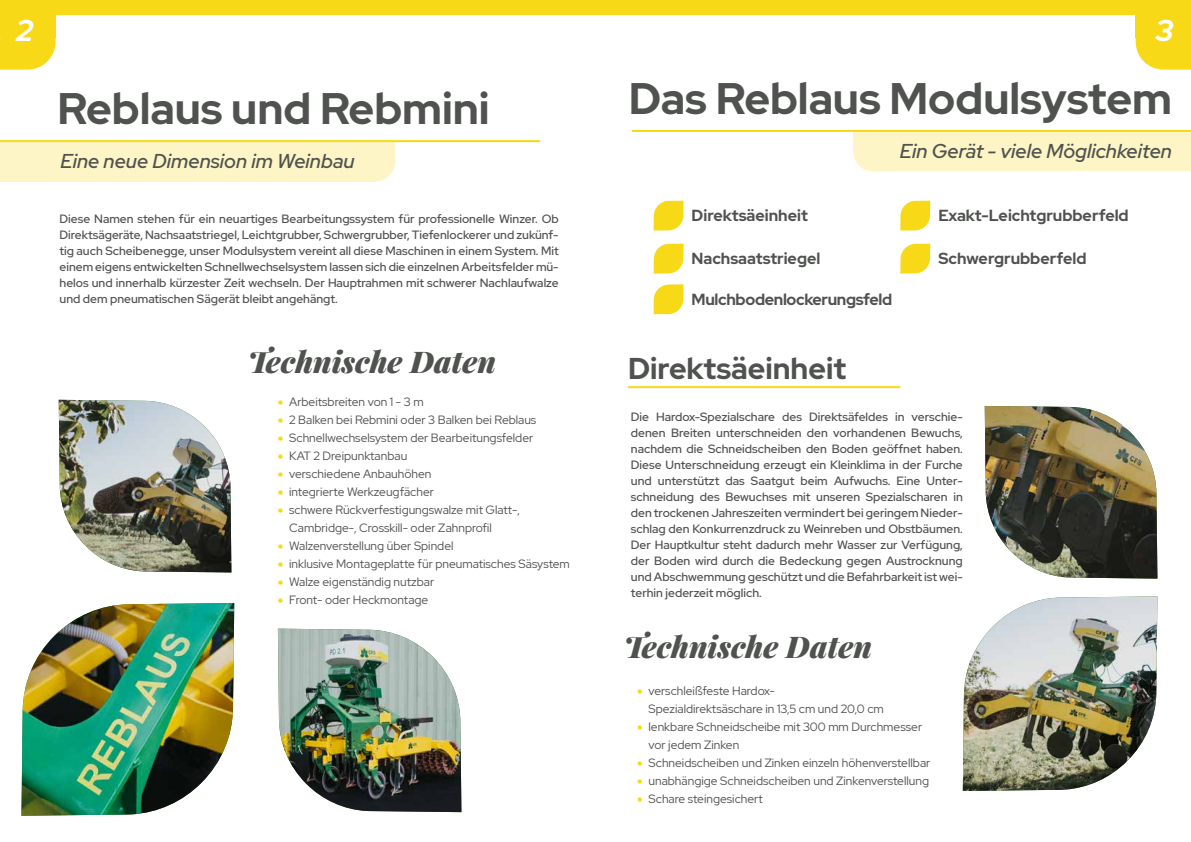
<style>
.page{position:relative;width:1191px;height:842px;background:#fff}
.page>*{position:absolute;margin:0;border:0;box-sizing:border-box;transform-origin:0 0}
.t1{font:700 44px "Red Hat Display";color:#4f524f}
.t2{font:italic 900 30px "Playfair Display";color:#4f524f}
.t3{font:700 30px "Red Hat Display";color:#4f524f}
.t4{font:italic 700 30px "Red Hat Display";color:#fff}
.t5{font:italic 500 20px "Red Hat Display";color:#4f524f}
.t6{font:700 16px "Red Hat Display";color:#4f524f}
.t7{font:700 16px "Red Hat Display";letter-spacing:-.02em;color:#4f524f}
.t8{font:500 12px/16px "Red Hat Display";color:#4f524f;text-align:justify}
.t9{font:12px/18px "Red Hat Display";color:#4f524f}
.s1{color:#f7d917}
</style>
<div class="page">
<svg style="left:0;top:38px;width:55px;height:32px;background:#f7dc2e"></svg>
<svg style="left:1135px;top:38px;width:56px;height:32px;background:#f7dd32"></svg>
<div style="left:0;top:14px;width:55px;height:24px;background:#f7d917"></div>
<div style="left:1135px;top:14px;width:56px;height:24px;background:#f7d917"></div>
<svg style="left:375px;top:142px;width:20px;height:39px"></svg>
<div style="left:0;top:142px;width:375px;height:39px;background:#fdf5c5"></div>
<div style="left:0;top:0;width:1191px;height:14px;background:#f7d917"></div>
<hr style="left:0;top:140px;width:540px;height:2px;background:#f7d917">
<img style="left:21px;top:603px;width:213px;height:213px">
<img style="left:59px;top:400px;width:172px;height:172px">
<svg style="left:853px;top:132px;width:20px;height:39px"></svg>
<div style="left:873px;top:132px;width:318px;height:39px;background:#fdf5c5"></div>
<hr style="left:632px;top:130px;width:559px;height:2px;background:#f7d917">
<img style="left:962px;top:596px;width:195px;height:195px">
<img style="left:278px;top:629px;width:183px;height:183px">
<hr style="left:628px;top:386px;width:272px;height:2px;background:#f7d917">
<svg style="left:653px;top:201px;width:30px;height:30px"></svg>
<svg style="left:653px;top:244px;width:30px;height:30px"></svg>
<svg style="left:653px;top:284px;width:30px;height:30px"></svg>
<svg style="left:900px;top:201px;width:30px;height:30px"></svg>
<svg style="left:900px;top:244px;width:30px;height:30px"></svg>
<img style="left:984px;top:406px;width:173px;height:173px">
<h2 class="t4" style="left:16px;top:10px;width:18px">2</h2>
<h2 class="t4" style="left:1155px;top:10px;width:20px">3</h2>
<h1 class="t1" style="left:58px;top:80px;width:434px">Reblaus und Rebmini</h1>
<h3 class="t5" style="left:60px;top:148px;width:296px">Eine neue Dimension im Weinbau</h3>
<p class="t8" style="left:60px;top:210px;width:500px">Diese Namen stehen für ein neuartiges Bearbeitungssystem für professionelle Winzer. Ob Direktsägeräte, Nachsaatstriegel, Leichtgrubber, Schwergrubber, Tiefenlockerer und zukünf&shy;tig auch Scheibenegge, unser Modulsystem vereint all diese Maschinen in einem System. Mit einem eigens entwickelten Schnellwechselsystem lassen sich die einzelnen Arbeitsfelder mü&shy;helos und innerhalb kürzester Zeit wechseln. Der Hauptrahmen mit schwerer Nachlaufwalze und dem pneumatischen Sägerät bleibt angehängt.</p>
<h2 class="t2" style="left:248px;top:337px;width:249px">Technische Daten</h2>
<p class="t9" style="left:278px;top:393px;width:147px"><span class="s1">•</span> Arbeitsbreiten von 1 - 3 m</p>
<p class="t9" style="left:278px;top:411px;width:260px"><span class="s1">•</span> 2 Balken bei Rebmini oder 3 Balken bei Reblaus</p>
<p class="t9" style="left:278px;top:429px;width:257px"><span class="s1">•</span> Schnellwechselsystem der Bearbeitungsfelder</p>
<p class="t9" style="left:278px;top:447px;width:131px"><span class="s1">•</span> KAT 2 Dreipunktanbau</p>
<p class="t9" style="left:278px;top:465px;width:155px"><span class="s1">•</span> verschiedene Anbauhöhen</p>
<p class="t9" style="left:278px;top:483px;width:158px"><span class="s1">•</span> integrierte Werkzeugfächer</p>
<p class="t9" style="left:289px;top:501px;width:232px;text-indent:-11px"><span class="s1">•</span> schwere Rückverfestigungswalze mit Glatt-,<br>Cambridge-, Crosskill- oder Zahnprofil</p>
<p class="t9" style="left:278px;top:537px;width:177px"><span class="s1">•</span> Walzenverstellung über Spindel</p>
<p class="t9" style="left:278px;top:555px;width:293px"><span class="s1">•</span> inklusive Montageplatte für pneumatisches Säsystem</p>
<p class="t9" style="left:278px;top:573px;width:158px"><span class="s1">•</span> Walze eigenständig nutzbar</p>
<p class="t9" style="left:278px;top:591px;width:152px"><span class="s1">•</span> Front- oder Heckmontage</p>
<h1 class="t1" style="left:629px;top:70px;width:544px">Das Reblaus Modulsystem</h1>
<h3 class="t5" style="left:900px;top:138px;width:274px">Ein Gerät - viele Möglichkeiten</h3>
<h3 class="t6" style="left:691px;top:204px;width:118px">Direktsäeinheit</h3>
<h3 class="t6" style="left:691px;top:248px;width:130px">Nachsaatstriegel</h3>
<h3 class="t7" style="left:691px;top:289px;width:202px">Mulchbodenlockerungsfeld</h3>
<h2 class="t3" style="left:628px;top:348px;width:219px">Direktsäeinheit</h2>
<h3 class="t6" style="left:938px;top:204px;width:192px">Exakt-Leichtgrubberfeld</h3>
<h3 class="t6" style="left:938px;top:248px;width:150px">Schwergrubberfeld</h3>
<p class="t8" style="left:631px;top:409px;width:333px">Die Hardox-Spezialschare des Direktsäfeldes in verschie&shy;denen Breiten unterschneiden den vorhandenen Bewuchs, nachdem die Schneidscheiben den Boden geöffnet haben.<br>Diese Unterschneidung erzeugt ein Kleinklima in der Furche und unterstützt das Saatgut beim Aufwuchs. Eine Unter&shy;schneidung des Bewuchses mit unseren Spezialscharen in den trockenen Jahreszeiten vermindert bei geringem Nieder&shy;schlag den Konkurrenzdruck zu Weinreben und Obstbäumen.<br>Der Hauptkultur steht dadurch mehr Wasser zur Verfügung, der Boden wird durch die Bedeckung gegen Austrocknung und Abschwemmung geschützt und die Befahrbarkeit ist wei&shy;terhin jederzeit möglich.</p>
<h2 class="t2" style="left:624px;top:622px;width:249px">Technische Daten</h2>
<p class="t9" style="left:648px;top:681px;width:237px;text-indent:-11px"><span class="s1">•</span> verschleißfeste Hardox-<br>Spezialdirektsäschare in 13,5 cm und 20,0 cm</p>
<p class="t9" style="left:648px;top:717px;width:275px;text-indent:-11px"><span class="s1">•</span> lenkbare Schneidscheibe mit 300 mm Durchmesser vor jedem Zinken</p>
<p class="t9" style="left:637px;top:753px;width:295px"><span class="s1">•</span> Schneidscheiben und Zinken einzeln höhenverstellbar</p>
<p class="t9" style="left:637px;top:771px;width:293px"><span class="s1">•</span> unabhängige Schneidscheiben und Zinkenverstellung</p>
<p class="t9" style="left:637px;top:789px;width:127px"><span class="s1">•</span> Schare steingesichert</p>
</div>
